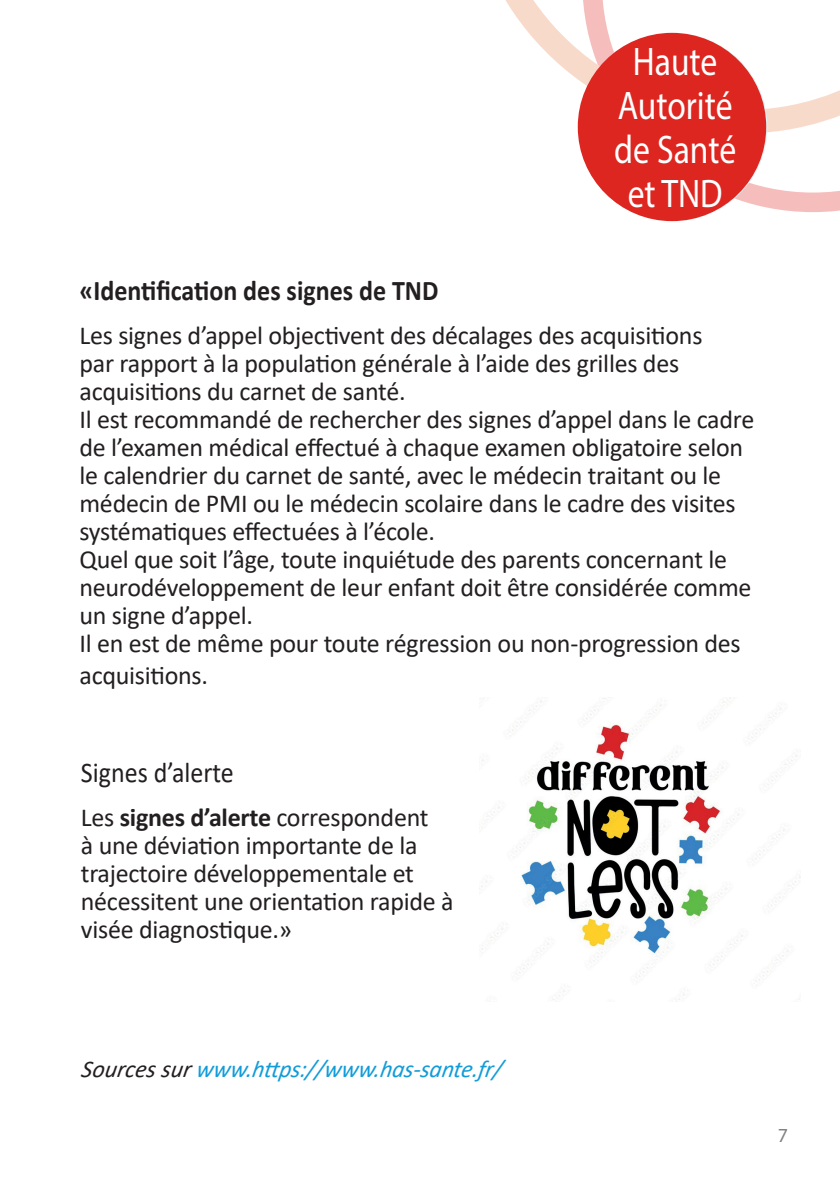
<style>
.page{position:relative;width:840px;height:1191px;background:#fff}
.page>*{position:absolute;margin:0;border:0;box-sizing:border-box;transform-origin:0 0}
.t1{font:40px/44px "Myriad Pro";color:#fff;text-align:center;scale:.84 1}
.t2{font:700 28.6px "Calibri";color:#231f20;scale:.91 1}
.t3{font:28.6px "Calibri";color:#231f20;scale:.91 1}
.t4{font:26px/28px "Calibri";letter-spacing:-.01em;color:#231f20}
.t5{font:italic 24px "Calibri";color:#119cd9}
.t6{font:20px "Myriad Pro";color:#808285}
.s1{font-weight:700}
.s2{color:#231f20}
</style>
<div class="page">
<svg style="left:629px;top:145px;width:210px;height:77px"></svg>
<svg style="left:505px;top:0;width:334px;height:145px"></svg>
<div style="left:577px;top:33px;width:188px;height:188px;background:#de2620;border-radius:50%"></div>
<img style="left:479px;top:697px;width:319px;height:304px">
<h1 class="t1" style="left:613px;top:39px;width:147px">Haute<br>Autorité de Santé et TND</h1>
<p class="t2" style="left:79px;top:270px;width:396px">«Identification des signes de TND</p>
<p class="t4" style="left:79px;top:321px;width:676px">Les signes d’appel objectivent des décalages des acquisitions<br>par rapport à la population générale à l’aide des grilles des acquisitions du carnet de santé.<br>Il est recommandé de rechercher des signes d’appel dans le cadre de l’examen médical effectué à chaque examen obligatoire selon le calendrier du carnet de santé, avec le médecin traitant ou le médecin de PMI ou le médecin scolaire dans le cadre des visites systématiques effectuées à l’école.<br>Quel que soit l’âge, toute inquiétude des parents concernant le neurodéveloppement de leur enfant doit être considérée comme un signe d’appel.<br>Il en est de même pour toute régression ou non-progression des</p>
<p class="t4" style="left:79px;top:661px;width:130px">acquisitions.</p>
<p class="t3" style="left:81px;top:753px;width:169px">Signes d’alerte</p>
<p class="t4" style="left:81px;top:803px;width:374px">Les <span class="s1">signes d’alerte</span> correspondent<br>à une déviation importante de la trajectoire développementale et nécessitent une orientation rapide à visée diagnostique.»</p>
<p class="t5" style="left:81px;top:1052px;width:422px"><span class="s2">Sources sur</span> www.https://www.has-sante.fr/</p>
<p class="t6" style="left:777px;top:1123px;width:12px">7</p>
</div>
